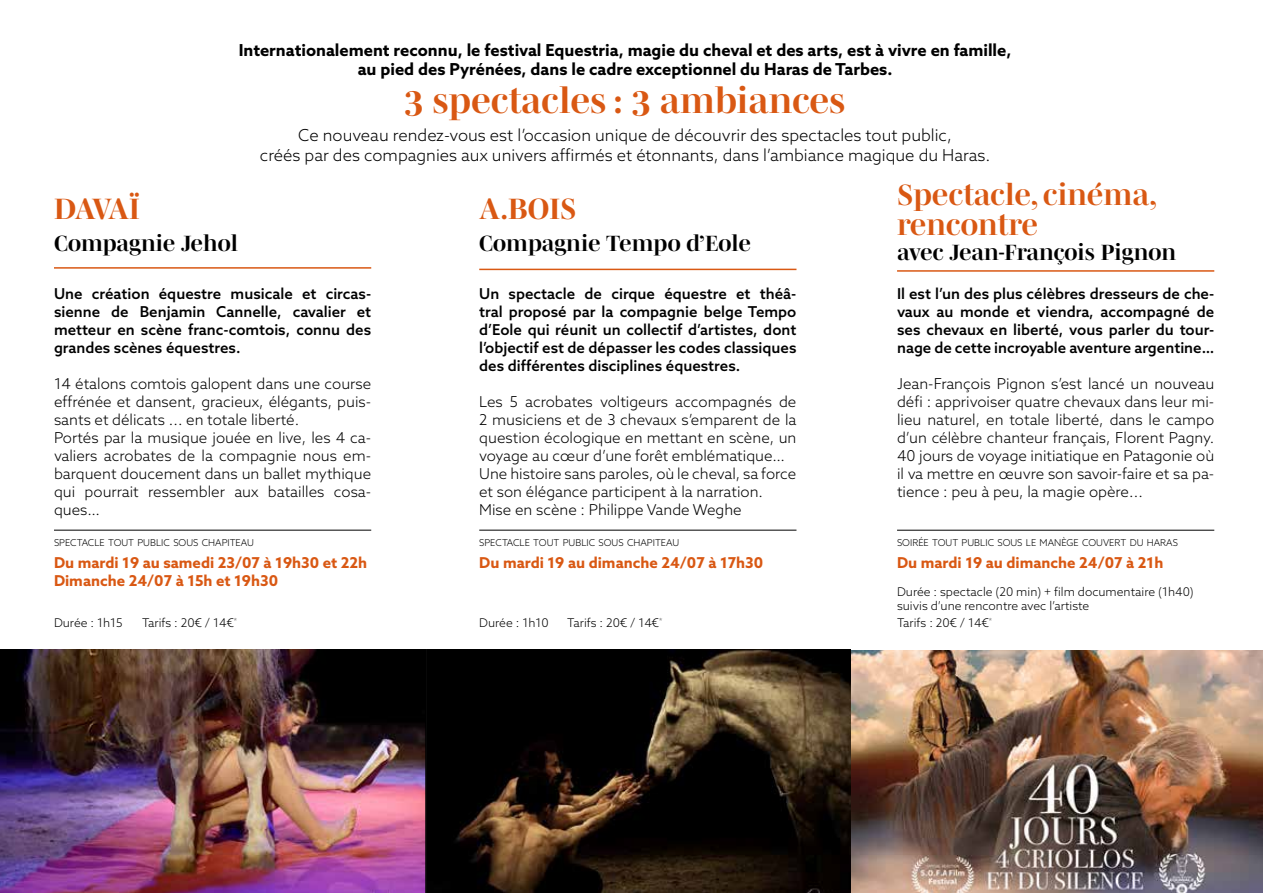
<style>
.page{position:relative;width:1263px;height:893px;background:#fff}
.page>*{position:absolute;margin:0;border:0;box-sizing:border-box;transform-origin:0 0}
.t1{font:700 36px "Mencken Std Head";color:#d95813}
.t2{font:700 30px/30px "Mencken Std Head";color:#d95813}
.t3{font:700 22.5px "Mencken Std Head";color:#000}
.t4{font:300 16.5px/19.8px "Azo Sans";color:#000;text-align:center}
.t5{font:700 16.5px/19.8px "Azo Sans";color:#000;text-align:center}
.t6{font:300 15px/18px "Azo Sans";color:#000}
.t7{font:500 15px/18px "Azo Sans";color:#000;text-align:justify}
.t8{font:700 15px/18px "Azo Sans";color:#d95813}
.t9{font:300 12px/14.4px "Azo Sans";color:#000}
.t10{font:300 9.45px "Azo Sans";color:#000}
.t11{font:300 7.05px "Azo Sans";color:#000}
</style>
<div class="page">
<img style="left:0;top:649px;width:1263px;height:244px">
<hr style="left:54px;top:267px;width:317px;height:2px;background:#d95813">
<hr style="left:479px;top:269px;width:317px;height:1px;background:#d95813">
<hr style="left:54px;top:530px;width:317px;height:1px;background:#000">
<hr style="left:479px;top:530px;width:317px;height:1px;background:#000">
<hr style="left:897px;top:270px;width:317px;height:2px;background:#d95813">
<hr style="left:897px;top:530px;width:317px;height:1px;background:#000">
<p class="t5" style="left:239px;top:39px;width:774px">Internationalement reconnu, le festival Equestria, magie du cheval et des arts, est à vivre en famille, au pied des Pyrénées, dans le cadre exceptionnel du Haras de Tarbes.</p>
<h1 class="t1" style="left:405px;top:80px;width:442px">3 spectacles : 3 ambiances</h1>
<p class="t4" style="left:260px;top:125px;width:732px">Ce nouveau rendez-vous est l’occasion unique de découvrir des spectacles tout public,<br>créés par des compagnies aux univers affirmés et étonnants, dans l’ambiance magique du Haras.</p>
<h2 class="t2" style="left:54px;top:193px;width:87px">DAVAÏ</h2>
<h2 class="t2" style="left:479px;top:193px;width:99px">A.BOIS</h2>
<h3 class="t3" style="left:54px;top:231px;width:186px">Compagnie Jehol</h3>
<h3 class="t3" style="left:479px;top:231px;width:273px">Compagnie Tempo d’Eole</h3>
<p class="t7" style="left:54px;top:284px;width:319px">Une création équestre musicale et circas&shy;sienne de Benjamin Cannelle, cavalier et metteur en scène franc-comtois, connu des grandes scènes équestres.</p>
<p class="t6" style="left:54px;top:374px;width:319px">14 étalons comtois galopent dans une course effrénée et dansent, gracieux, élégants, puis&shy;sants et délicats ... en totale liberté.<br>Portés par la musique jouée en live, les 4 ca&shy;valiers acrobates de la compagnie nous em&shy;barquent doucement dans un ballet mythique qui pourrait ressembler aux batailles cosa&shy;ques…</p>
<p class="t7" style="left:479px;top:284px;width:319px">Un spectacle de cirque équestre et théâ&shy;tral proposé par la compagnie belge Tempo d’Eole qui réunit un collectif d’artistes, dont l’objectif est de dépasser les codes classiques des différentes disciplines équestres.</p>
<p class="t6" style="left:479px;top:392px;width:319px">Les 5 acrobates voltigeurs accompagnés de 2 musiciens et de 3 chevaux s’emparent de la question écologique en mettant en scène, un voyage au cœur d’une forêt emblématique… Une histoire sans paroles, où le cheval, sa force et son élégance participent à la narration.<br>Mise en scène : Philippe Vande Weghe</p>
<p class="t10" style="left:54px;top:537px;width:201px">SPECTACLE TOUT PUBLIC SOUS CHAPITEAU</p>
<p class="t8" style="left:54px;top:553px;width:315px">Du mardi 19 au samedi 23/07 à 19h30 et 22h<br>Dimanche 24/07 à 15h et 19h30</p>
<p class="t8" style="left:479px;top:553px;width:286px">Du mardi 19 au dimanche 24/07 à 17h30</p>
<p class="t9" style="left:54px;top:615px;width:70px">Durée : 1h15</p>
<p class="t9" style="left:142px;top:615px;width:93px">Tarifs : 20€ / 14€</p>
<p class="t9" style="left:479px;top:615px;width:71px">Durée : 1h10</p>
<p class="t10" style="left:479px;top:537px;width:201px">SPECTACLE TOUT PUBLIC SOUS CHAPITEAU</p>
<p class="t11" style="left:234px;top:616px;width:5px">*</p>
<p class="t9" style="left:567px;top:615px;width:97px">Tarifs : 20€ / 14€<sup>*</sup></p>
<h2 class="t2" style="left:897px;top:179px;width:261px">Spectacle, cinéma, rencontre</h2>
<h3 class="t3" style="left:897px;top:239px;width:281px">avec Jean-François Pignon</h3>
<p class="t7" style="left:897px;top:284px;width:319px">Il est l’un des plus célèbres dresseurs de che&shy;vaux au monde et viendra, accompagné de ses chevaux en liberté, vous parler du tour&shy;nage de cette incroyable aventure argentine…</p>
<p class="t6" style="left:897px;top:374px;width:319px;text-align:justify">Jean-François Pignon s’est lancé un nouveau défi : apprivoiser quatre chevaux dans leur mi&shy;lieu naturel, en totale liberté, dans le campo d’un célèbre chanteur français, Florent Pagny.<br>40 jours de voyage initiatique en Patagonie où il va mettre en œuvre son savoir-faire et sa pa&shy;tience : peu à peu, la magie opère...</p>
<p class="t10" style="left:897px;top:537px;width:282px">SOIRÉE TOUT PUBLIC SOUS LE MANÈGE COUVERT DU HARAS</p>
<p class="t8" style="left:897px;top:553px;width:268px">Du mardi 19 au dimanche 24/07 à 21h</p>
<p class="t9" style="left:897px;top:584px;width:298px">Durée : spectacle (20 min) + film documentaire (1h40) suivis d’une rencontre avec l’artiste</p>
<p class="t9" style="left:897px;top:616px;width:97px">Tarifs : 20€ / 14€<sup>*</sup></p>
</div>
